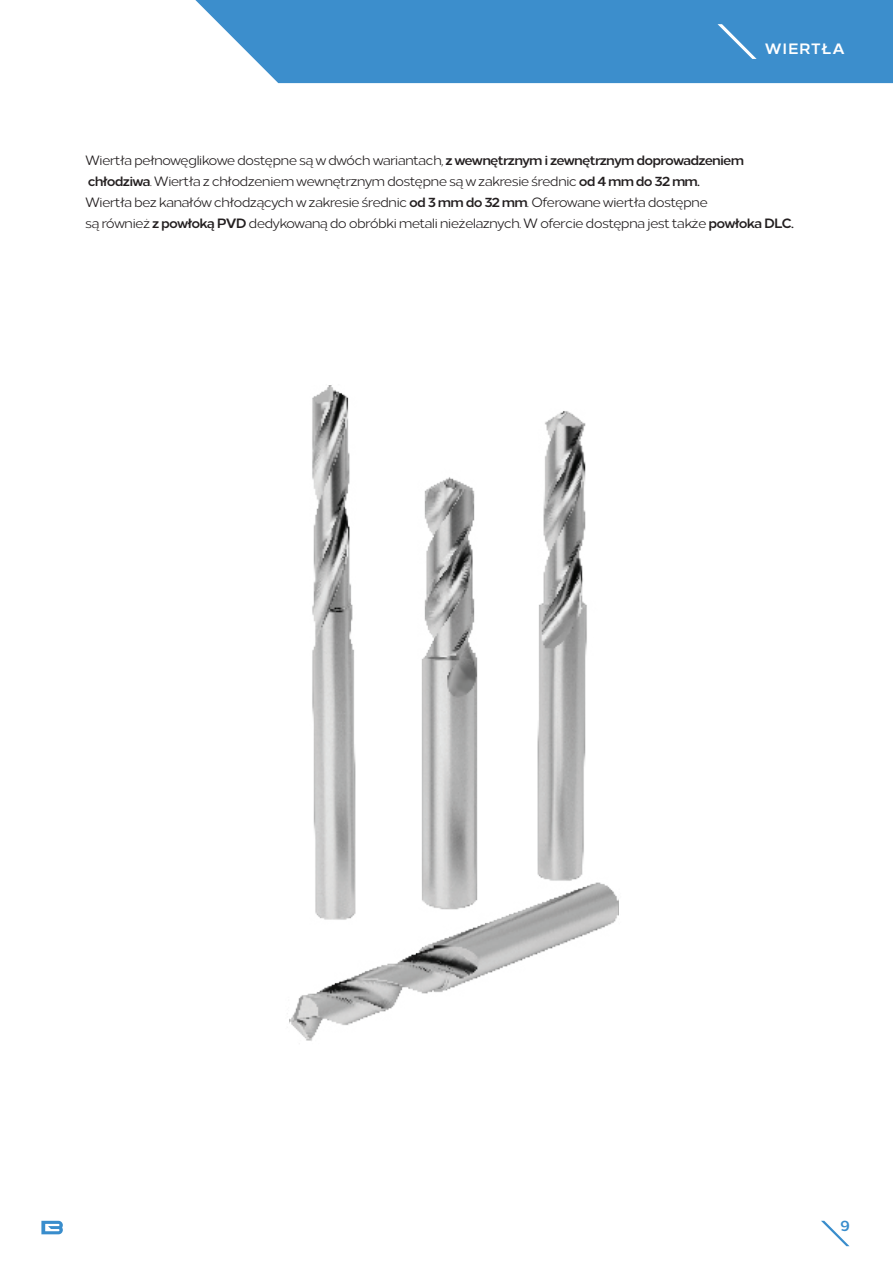
<style>
.page{position:relative;width:893px;height:1263px;background:#fff}
.page>*{position:absolute;margin:0;border:0;box-sizing:border-box;transform-origin:0 0}
.t1{font:700 15px "Loew";letter-spacing:.05em;color:#fff}
.t2{font:700 15px "Loew";color:#398dcc}
.t3{font:13.5px/21px "Loew";letter-spacing:-.06em;color:#231f20}
.s1{font-weight:700}
</style>
<div class="page">
<img style="left:289px;top:385px;width:330px;height:656px">
<div style="left:195px;top:0;width:698px;height:83px;background:#3c8ecc"></div>
<svg style="left:717px;top:24px;width:40px;height:35px"></svg>
<svg style="left:41px;top:1221px;width:22px;height:13px"></svg>
<svg style="left:821px;top:1221px;width:28px;height:25px"></svg>
<p class="t1" style="left:765px;top:37px;width:82px">WIERTŁA</p>
<p class="t3" style="left:85px;top:149px;width:710px">Wiertła pełnowęglikowe dostępne są w dwóch wariantach, <span class="s1">z wewnętrznym i zewnętrznym doprowadzeniem chłodziwa</span>. Wiertła z chłodzeniem wewnętrznym dostępne są w zakresie średnic <span class="s1">od 4 mm do 32 mm.<br></span>Wiertła bez kanałów chłodzących w zakresie średnic <span class="s1">od 3 mm do 32 mm</span>. Oferowane wiertła dostępne<br>są również <span class="s1">z powłoką PVD</span> dedykowaną do obróbki metali nieżelaznych. W ofercie dostępna jest także <span class="s1">powłoka DLC.</span></p>
<p class="t2" style="left:840px;top:1213px;width:11px">9</p>
</div>
